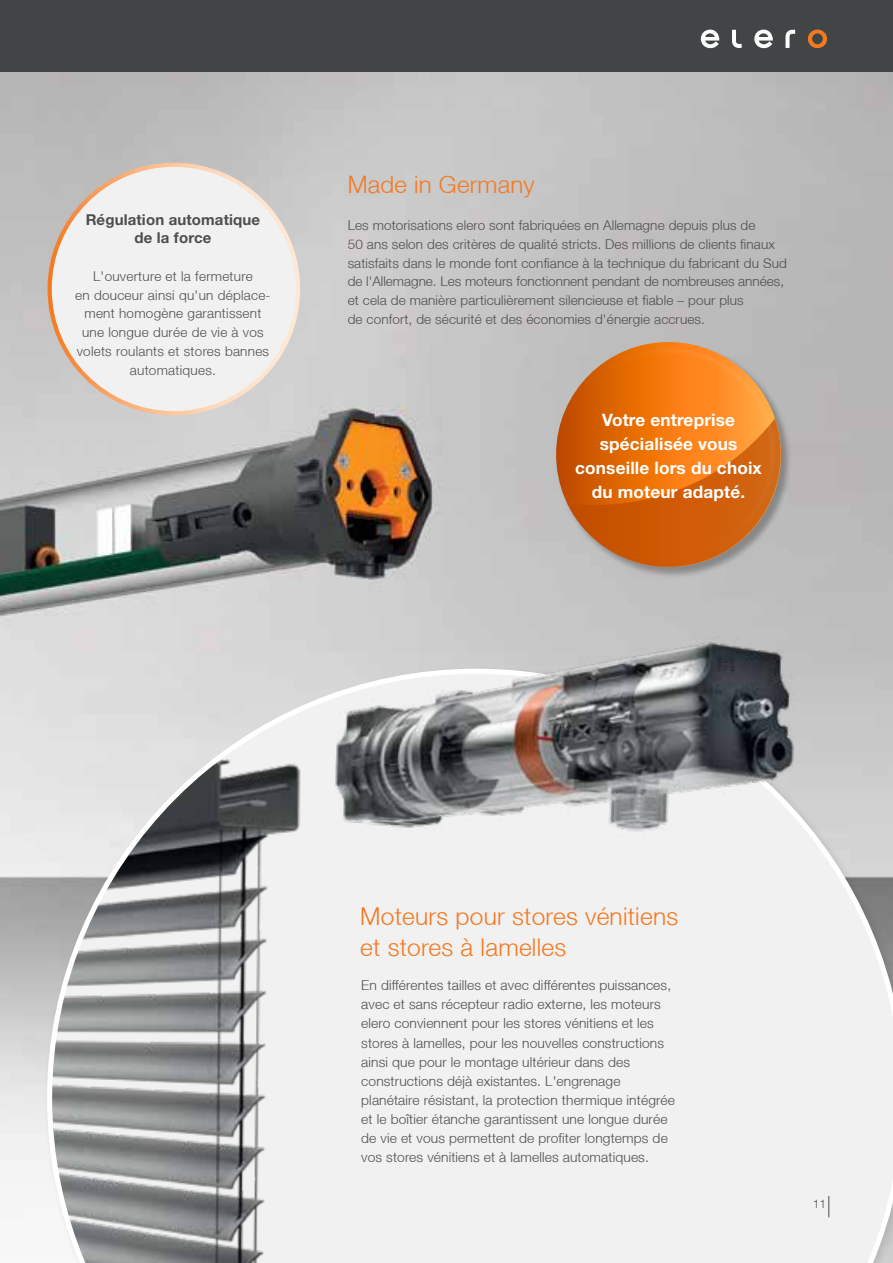
<style>
.page{position:relative;width:893px;height:1263px;background:#fff}
.page>*{position:absolute;margin:0;border:0;box-sizing:border-box;transform-origin:0 0}
.t1{font:300 24.45px/30.6px "Helvetica Neue LT";letter-spacing:.01em;color:#f47920}
.t2{font:300 24px "Helvetica Neue LT";letter-spacing:.01em;color:#f47920}
.t3{font:700 17.25px/23.9px "Helvetica Neue LT Pro";letter-spacing:.01em;color:#fff;text-align:center}
.t4{font:700 15px/18.8px "Helvetica Neue LT Pro";letter-spacing:.01em;color:#4d4d4f;text-align:center}
.t5{font:300 13.8px/19.2px "Helvetica Neue LT";letter-spacing:.01em;color:#4d4d4f}
.t6{font:300 13.5px/18.8px "Helvetica Neue LT";letter-spacing:.01em;color:#4d4d4f}
.t7{font:300 12px "Helvetica Neue LT";color:#4d4d4f}
</style>
<div class="page">
<img style="left:0;top:71px;width:893px;height:1113px">
<div style="left:0;top:0;width:893px;height:71px;background:#424545"></div>
<svg style="left:808px;top:30px;width:19px;height:18px"></svg>
<svg style="left:701px;top:30px;width:18px;height:18px"></svg>
<svg style="left:754px;top:30px;width:19px;height:18px"></svg>
<svg style="left:785px;top:30px;width:10px;height:18px"></svg>
<svg style="left:732px;top:30px;width:10px;height:18px"></svg>
<div style="left:50px;top:165px;width:248px;height:248px;background:#f1f1f2;border-radius:50%"></div>
<svg style="left:47px;top:669px;width:846px;height:594px"></svg>
<img style="left:297px;top:544px;width:563px;height:350px">
<div style="left:555px;top:341px;width:236px;height:236px;background:#000;opacity:.28"></div>
<svg style="left:556px;top:342px;width:225px;height:225px;background:#ed7814"></svg>
<svg style="left:567px;top:418px;width:214px;height:149px;background:#d57224"></svg>
<div style="left:563px;top:347px;width:213px;height:214px;border:7px solid #fff;border-radius:50%"></div>
<svg style="left:828px;top:1196px;width:1px;height:21px"></svg>
<p class="t4" style="left:86px;top:209px;width:176px">Régulation automatique de la force</p>
<p class="t6" style="left:75px;top:266px;width:197px;text-align:center">L'ouverture et la fermeture<br>en douceur ainsi qu'un déplace&shy;ment homogène garantissent une longue durée de vie à vos volets roulants et stores bannes automatiques.</p>
<h2 class="t2" style="left:348px;top:169px;width:188px">Made in Germany</h2>
<p class="t6" style="left:348px;top:216px;width:441px">Les motorisations elero sont fabriquées en Allemagne depuis plus de<br>50 ans selon des critères de qualité stricts. Des millions de clients finaux satisfaits dans le monde font confiance à la technique du fabricant du Sud de l'Allemagne. Les moteurs fonctionnent pendant de nombreuses années, et cela de manière particulièrement silencieuse et fiable – pour plus<br>de confort, de sécurité et des économies d'énergie accrues.</p>
<p class="t3" style="left:575px;top:408px;width:188px">Votre entreprise spécialisée vous conseille lors du choix du moteur adapté.</p>
<h1 class="t1" style="left:360px;top:900px;width:319px">Moteurs pour stores vénitiens et stores à lamelles</h1>
<p class="t5" style="left:361px;top:975px;width:315px">En différentes tailles et avec différentes puissances, avec et sans récepteur radio externe, les moteurs elero conviennent pour les stores vénitiens et les stores à lamelles, pour les nouvelles constructions ainsi que pour le montage ultérieur dans des constructions déjà existantes. L'engrenage planétaire résistant, la protection thermique intégrée et le boîtier étanche garantissent une longue durée de vie et vous permettent de profiter longtemps de vos stores vénitiens et à lamelles automatiques.</p>
<p class="t7" style="left:813px;top:1196px;width:15px">11</p>
</div>
